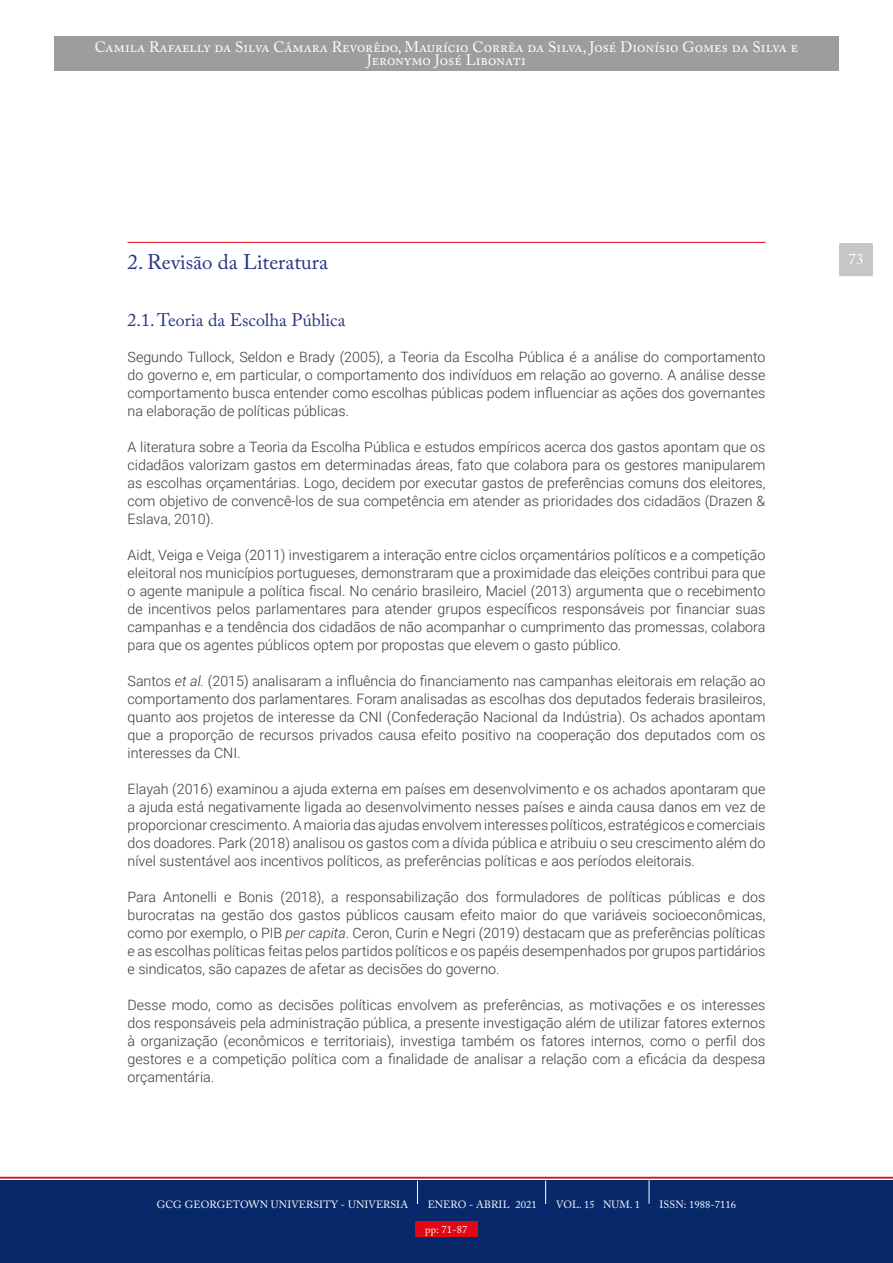
<style>
.page{position:relative;width:893px;height:1263px;background:#fff}
.page>*{position:absolute;margin:0;border:0;box-sizing:border-box;transform-origin:0 0}
.t1{font:21px "Adobe Caslon Pro";color:#283583}
.t2{font:18px "Adobe Caslon Pro";color:#283583}
.t3{font:15px/13.5px "Adobe Caslon Pro";letter-spacing:.005em;color:#fff;text-align:center}
.t4{font:300 14.25px/18px "Roboto";color:#3a3835;text-align:justify}
.t5{font:10.5px "Adobe Caslon Pro";letter-spacing:.01em;color:#fff}
.s1{font-style:italic}
</style>
<div class="page">
<div style="left:54px;top:37px;width:785px;height:34px;background:#9d9d9c"></div>
<div style="left:0;top:1180px;width:893px;height:83px;background:#082969"></div>
<svg style="left:0;top:1177px;width:893px;height:27px"></svg>
<div style="left:839px;top:243px;width:34px;height:33px;background:#c6c6c6;border-radius:2px"></div>
<hr style="left:128px;top:242px;width:637px;height:1px;background:#e30613">
<div style="left:415px;top:1221px;width:63px;height:16px;background:#e30613"></div>
<p class="t3" style="left:95px;top:40px;width:705px">Camila Rafaelly da Silva Câmara Revorêdo, Maurício Corrêa da Silva, José Dionísio Gomes da Silva e<br>Jeronymo José Libonati</p>
<h1 class="t1" style="left:128px;top:250px;width:202px">2. Revisão da Literatura</h1>
<p class="t3" style="left:848px;top:252px;width:16px">73</p>
<p class="t2" style="left:128px;top:309px;width:219px">2.1. Teoria da Escolha Pública</p>
<p class="t4" style="left:128px;top:347px;width:639px">Segundo Tullock, Seldon e Brady (2005), a Teoria da Escolha Pública é a análise do comportamento do governo e, em particular, o comportamento dos indivíduos em relação ao governo. A análise desse comportamento busca entender como escolhas públicas podem influenciar as ações dos governantes na elaboração de políticas públicas.</p>
<p class="t4" style="left:128px;top:437px;width:639px">A literatura sobre a Teoria da Escolha Pública e estudos empíricos acerca dos gastos apontam que os cidadãos valorizam gastos em determinadas áreas, fato que colabora para os gestores manipularem as escolhas orçamentárias. Logo, decidem por executar gastos de preferências comuns dos eleitores, com objetivo de convencê-los de sua competência em atender as prioridades dos cidadãos (Drazen &amp; Eslava, 2010).</p>
<p class="t4" style="left:128px;top:545px;width:639px">Aidt, Veiga e Veiga (2011) investigarem a interação entre ciclos orçamentários políticos e a competição eleitoral nos municípios portugueses, demonstraram que a proximidade das eleições contribui para que o agente manipule a política fiscal. No cenário brasileiro, Maciel (2013) argumenta que o recebimento de incentivos pelos parlamentares para atender grupos específicos responsáveis por financiar suas campanhas e a tendência dos cidadãos de não acompanhar o cumprimento das promessas, colabora para que os agentes públicos optem por propostas que elevem o gasto público.</p>
<p class="t4" style="left:128px;top:671px;width:639px">Santos <span class="s1">et al.</span> (2015) analisaram a influência do financiamento nas campanhas eleitorais em relação ao comportamento dos parlamentares. Foram analisadas as escolhas dos deputados federais brasileiros, quanto aos projetos de interesse da CNI (Confederação Nacional da Indústria). Os achados apontam que a proporção de recursos privados causa efeito positivo na cooperação dos deputados com os interesses da CNI.</p>
<p class="t4" style="left:128px;top:779px;width:639px">Elayah (2016) examinou a ajuda externa em países em desenvolvimento e os achados apontaram que a ajuda está negativamente ligada ao desenvolvimento nesses países e ainda causa danos em vez de proporcionar crescimento. A maioria das ajudas envolvem interesses políticos, estratégicos e comerciais dos doadores. Park (2018) analisou os gastos com a dívida pública e atribuiu o seu crescimento além do nível sustentável aos incentivos políticos, as preferências políticas e aos períodos eleitorais.</p>
<p class="t4" style="left:128px;top:887px;width:639px">Para Antonelli e Bonis (2018), a responsabilização dos formuladores de políticas públicas e dos burocratas na gestão dos gastos públicos causam efeito maior do que variáveis socioeconômicas, como por exemplo, o PIB <span class="s1">per capita</span>. Ceron, Curin e Negri (2019) destacam que as preferências políticas e as escolhas políticas feitas pelos partidos políticos e os papéis desempenhados por grupos partidários e sindicatos, são capazes de afetar as decisões do governo.</p>
<p class="t4" style="left:128px;top:995px;width:639px">Desse modo, como as decisões políticas envolvem as preferências, as motivações e os interesses dos responsáveis pela administração pública, a presente investigação além de utilizar fatores externos à organização (econômicos e territoriais), investiga também os fatores internos, como o perfil dos gestores e a competição política com a finalidade de analisar a relação com a eficácia da despesa orçamentária.</p>
<p class="t5" style="left:157px;top:1198px;width:253px">GCG GEORGETOWN UNIVERSITY - UNIVERSIA</p>
<p class="t5" style="left:428px;top:1198px;width:110px">ENERO - ABRIL 2021</p>
<p class="t5" style="left:556px;top:1198px;width:85px">VOL. 15 NUM. 1</p>
<p class="t5" style="left:660px;top:1198px;width:78px">ISSN: 1988-7116</p>
<p class="t5" style="left:425px;top:1223px;width:43px">pp: 71-87</p>
</div>
